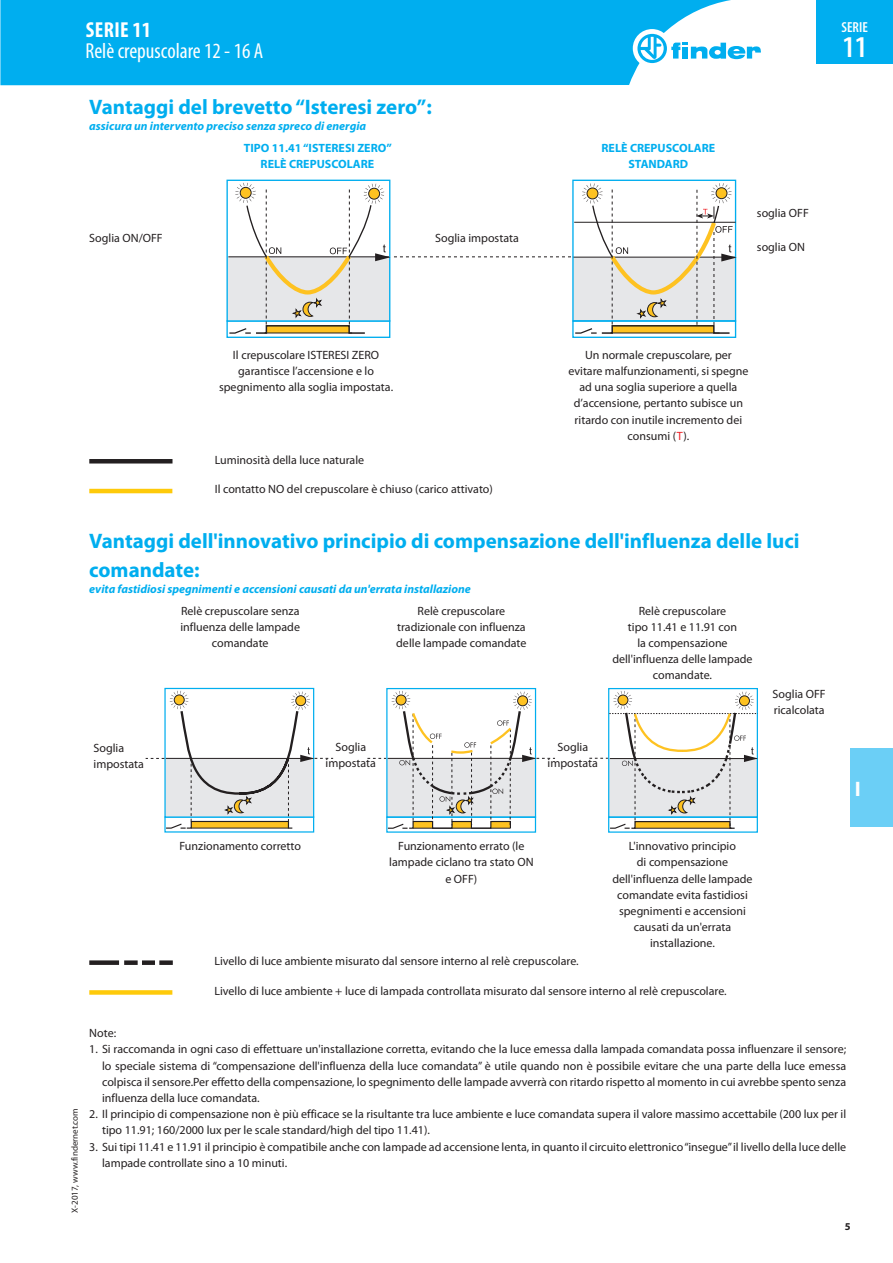
<style>
.page{position:relative;width:893px;height:1263px;background:#fff}
.page>*{position:absolute;margin:0;border:0;box-sizing:border-box;transform-origin:0 0}
.t1{font:600 condensed 30.3px "Myriad Pro";color:#fff}
.t2{font:condensed 21.75px "Myriad Pro";color:#fff}
.t3{font:700 condensed 21.75px "Myriad Pro";letter-spacing:.02em;color:#fff}
.t4{font:700 21px/28.3px "Myriad Pro";color:#00aeef}
.t5{font:700 21px "Myriad Pro";color:#fff}
.t6{font:600 condensed 14.55px "Myriad Pro";color:#fff}
.t7{font:12px/16.2px "Myriad Pro";color:#231f20;text-align:center}
.t8{font:italic 700 12px "Myriad Pro";color:#00aeef}
.t9{font:700 12px/16.2px "Myriad Pro";color:#00aeef;text-align:center}
.t10{font:700 10.5px "Myriad Pro";color:#231f20}
.t11{font:9px "Myriad Pro";color:#231f20}
.s1{color:#ee1d23}
</style>
<div class="page">
<div style="left:572px;top:320px;width:164px;height:18px;border:1px solid #00aeef"></div>
<div style="left:226px;top:320px;width:164px;height:18px;border:1px solid #00aeef"></div>
<div style="left:226px;top:180px;width:164px;height:142px;border:1px solid #00aeef"></div>
<svg style="left:228px;top:183px;width:509px;height:152px"></svg>
<hr style="left:265px;top:333px;width:87px;height:1px;background:#231f20">
<hr style="left:610px;top:333px;width:110px;height:1px;background:#231f20">
<hr style="left:89px;top:459px;width:83px;height:4px;background:#231f20">
<hr style="left:89px;top:489px;width:83px;height:4px;background:#feca0a">
<svg style="left:146px;top:691px;width:187px;height:138px"></svg>
<svg style="left:589px;top:691px;width:169px;height:138px"></svg>
<svg style="left:367px;top:691px;width:188px;height:138px"></svg>
<div style="left:89px;top:960px;width:30px;height:5px;background:#231f20"></div>
<svg style="left:142px;top:960px;width:13px;height:5px"></svg>
<div style="left:124px;top:960px;width:14px;height:5px;background:#231f20"></div>
<div style="left:159px;top:960px;width:14px;height:5px;background:#231f20"></div>
<div style="left:89px;top:990px;width:83px;height:5px;background:#feca0a"></div>
<div style="left:850px;top:748px;width:43px;height:79px;background:#6bcff6"></div>
<div style="left:0;top:0;width:731px;height:85px;background:#00aeef"></div>
<div style="left:633px;top:29px;width:38px;height:39px;background:#fff;border-radius:50%"></div>
<svg style="left:637px;top:34px;width:124px;height:29px"></svg>
<div style="left:816px;top:0;width:77px;height:64px;background:#00aeef"></div>
<h2 class="t3" style="left:86px;top:17px;width:67px">SERIE 11</h2>
<h2 class="t2" style="left:85px;top:38px;width:179px">Relè crepuscolare 12 - 16 A</h2>
<h3 class="t4" style="left:89px;top:92px;width:344px">Vantaggi del brevetto “Isteresi zero”:</h3>
<p class="t8" style="left:89px;top:118px;width:278px">assicura un intervento preciso senza spreco di energia</p>
<p class="t9" style="left:244px;top:139px;width:149px">TIPO 11.41 “ISTERESI ZERO”<br>RELÈ CREPUSCOLARE</p>
<p class="t9" style="left:601px;top:139px;width:115px">RELÈ CREPUSCOLARE<br>STANDARD</p>
<p class="t7" style="left:89px;top:229px;width:75px">Soglia ON/OFF</p>
<p class="t7" style="left:435px;top:230px;width:85px">Soglia impostata</p>
<p class="t6" style="left:842px;top:19px;width:28px">SERIE</p>
<h1 class="t1" style="left:842px;top:30px;width:26px">11</h1>
<p class="t7" style="left:757px;top:205px;width:53px">soglia OFF</p>
<p class="t7" style="left:757px;top:238px;width:50px">soglia ON</p>
<p class="t7" style="left:219px;top:347px;width:176px">Il crepuscolare ISTERESI ZERO garantisce l’accensione e lo spegnimento alla soglia impostata.</p>
<p class="t7" style="left:568px;top:347px;width:181px">Un normale crepuscolare, per evitare malfunzionamenti, si spegne ad una soglia superiore a quella d’accensione, pertanto subisce un ritardo con inutile incremento dei consumi (<span class="s1">T</span>).</p>
<p class="t7" style="left:215px;top:451px;width:151px">Luminosità della luce naturale</p>
<p class="t7" style="left:215px;top:481px;width:280px">Il contatto NO del crepuscolare è chiuso (carico attivato)</p>
<h3 class="t4" style="left:89px;top:526px;width:712px">Vantaggi dell'innovativo principio di compensazione dell'influenza delle luci comandate:</h3>
<p class="t8" style="left:89px;top:581px;width:383px">evita fastidiosi spegnimenti e accensioni causati da un'errata installazione</p>
<p class="t7" style="left:180px;top:602px;width:121px">Relè crepuscolare senza influenza delle lampade comandate</p>
<p class="t7" style="left:396px;top:602px;width:132px">Relè crepuscolare tradizionale con influenza delle lampade comandate</p>
<p class="t7" style="left:612px;top:602px;width:142px">Relè crepuscolare<br>tipo 11.41 e 11.91 con<br>la compensazione dell'influenza delle lampade comandate.</p>
<p class="t7" style="left:773px;top:686px;width:55px;text-align:left">Soglia OFF ricalcolata</p>
<p class="t7" style="left:94px;top:739px;width:52px;text-align:left">Soglia impostata</p>
<p class="t7" style="left:326px;top:738px;width:52px">Soglia impostata</p>
<p class="t7" style="left:548px;top:738px;width:52px">Soglia impostata</p>
<p class="t7" style="left:180px;top:838px;width:123px">Funzionamento corretto</p>
<p class="t7" style="left:389px;top:838px;width:146px">Funzionamento errato (le lampade ciclano tra stato ON e OFF)</p>
<p class="t7" style="left:612px;top:838px;width:142px">L'innovativo principio<br>di compensazione dell'influenza delle lampade comandate evita fastidiosi spegnimenti e accensioni causati da un'errata installazione.</p>
<p class="t7" style="left:214px;top:953px;width:366px">Livello di luce ambiente misurato dal sensore interno al relè crepuscolare.</p>
<p class="t7" style="left:214px;top:982px;width:514px">Livello di luce ambiente + luce di lampada controllata misurato dal sensore interno al relè crepuscolare.</p>
<h3 class="t5" style="left:855px;top:775px;width:7px">I</h3>
<p class="t11" style="left:69px;top:1213px;width:106px;rotate:-90deg">X-2017, www.findernet.com</p>
<p class="t7" style="left:89px;top:1025px;width:28px">Note:</p>
<p class="t7" style="left:102px;top:1041px;width:746px;text-align:justify;text-indent:-13px">1. Si raccomanda in ogni caso di effettuare un'installazione corretta, evitando che la luce emessa dalla lampada comandata possa influenzare il sensore; lo speciale sistema di “compensazione dell'influenza della luce comandata” è utile quando non è possibile evitare che una parte della luce emessa colpisca il sensore.Per effetto della compensazione, lo spegnimento delle lampade avverrà con ritardo rispetto al momento in cui avrebbe spento senza influenza della luce comandata.</p>
<p class="t7" style="left:102px;top:1106px;width:746px;text-align:left;text-indent:-13px">2. Il principio di compensazione non è più efficace se la risultante tra luce ambiente e luce comandata supera il valore massimo accettabile (200 lux per il tipo 11.91; 160/2000 lux per le scale standard/high del tipo 11.41).</p>
<p class="t7" style="left:102px;top:1138px;width:746px;text-align:left;text-indent:-13px">3. Sui tipi 11.41 e 11.91 il principio è compatibile anche con lampade ad accensione lenta, in quanto il circuito elettronico “insegue” il livello della luce delle lampade controllate sino a 10 minuti.</p>
<p class="t10" style="left:845px;top:1219px;width:7px">5</p>
</div>
